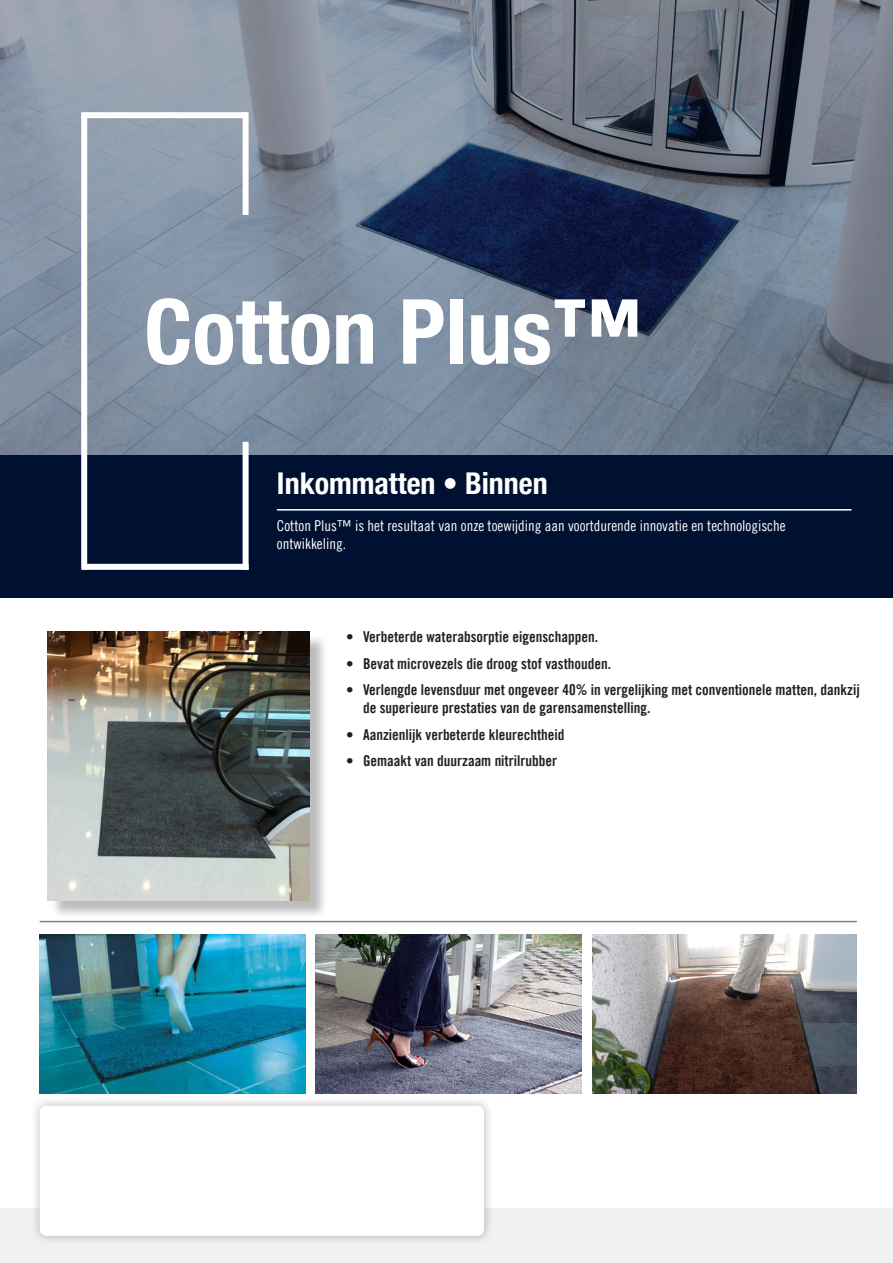
<style>
.page{position:relative;width:893px;height:1263px;background:#fff}
.page>*{position:absolute;margin:0;border:0;box-sizing:border-box;transform-origin:0 0}
.Grote_Titel{font:700 condensed 90px "Helvetica Neue LT Pro";color:#fff}
.Grote_Subtitel{font:700 condensed 30px "Helvetica Neue LT Pro";color:#fff}
.t1{font:15px/18px "Trade Gothic LT Pro Bd Cn 20";color:#231f20}
.t2{font:15px/18px "Trade Gothic LT Pro Cn 18";color:#fff}
</style>
<div class="page">
<svg style="left:0;top:0;width:893px;height:455px;background:#707d8f"></svg>
<div style="left:0;top:455px;width:893px;height:142px;background:#001030"></div>
<div style="left:243px;top:442px;width:6px;height:128px;background:#fff"></div>
<div style="left:81px;top:115px;width:6px;height:455px;background:#fff"></div>
<div style="left:243px;top:112px;width:6px;height:103px;background:#fff"></div>
<div style="left:81px;top:112px;width:166px;height:6px;background:#fff"></div>
<hr style="left:277px;top:509px;width:574px;height:2px;background:#fff">
<div style="left:83px;top:564px;width:166px;height:6px;background:#fff"></div>
<hr style="left:40px;top:921px;width:817px;height:1px;background:#7b8080">
<div style="left:0;top:1209px;width:893px;height:54px;background:#f1f1f2"></div>
<div style="left:30px;top:1096px;width:464px;height:149px;background:#231f20;opacity:.3"></div>
<div style="left:40px;top:1106px;width:444px;height:130px;background:#fff;border-radius:7px"></div>
<div style="left:50px;top:634px;width:278px;height:285px;background:#231f20;opacity:.3"></div>
<img style="left:48px;top:631px;width:261px;height:269px">
<img style="left:593px;top:935px;width:264px;height:158px">
<img style="left:316px;top:935px;width:266px;height:158px">
<img style="left:40px;top:935px;width:266px;height:158px">
<p class="Grote_Titel" style="left:144px;top:278px;width:498px">Cotton Plus™</p>
<p class="Grote_Subtitel" style="left:277px;top:465px;width:272px">Inkommatten • Binnen</p>
<p class="t2" style="left:277px;top:516px;width:510px">Cotton Plus™ is het resultaat van onze toewijding aan voortdurende innovatie en technologische ontwikkeling.</p>
<p class="t1" style="left:346px;top:628px;width:254px">• Verbeterde waterabsorptie eigenschappen.</p>
<p class="t1" style="left:346px;top:654px;width:267px">• Bevat microvezels die droog stof vasthouden.</p>
<p class="t1" style="left:363px;top:681px;width:498px;text-indent:-17px">• Verlengde levensduur met ongeveer 40% in vergelijking met conventionele matten, dankzij de superieure prestaties van de garensamenstelling.</p>
<p class="t1" style="left:346px;top:725px;width:220px">• Aanzienlijk verbeterde kleurechtheid</p>
<p class="t1" style="left:346px;top:752px;width:213px">• Gemaakt van duurzaam nitrilrubber</p>
</div>
